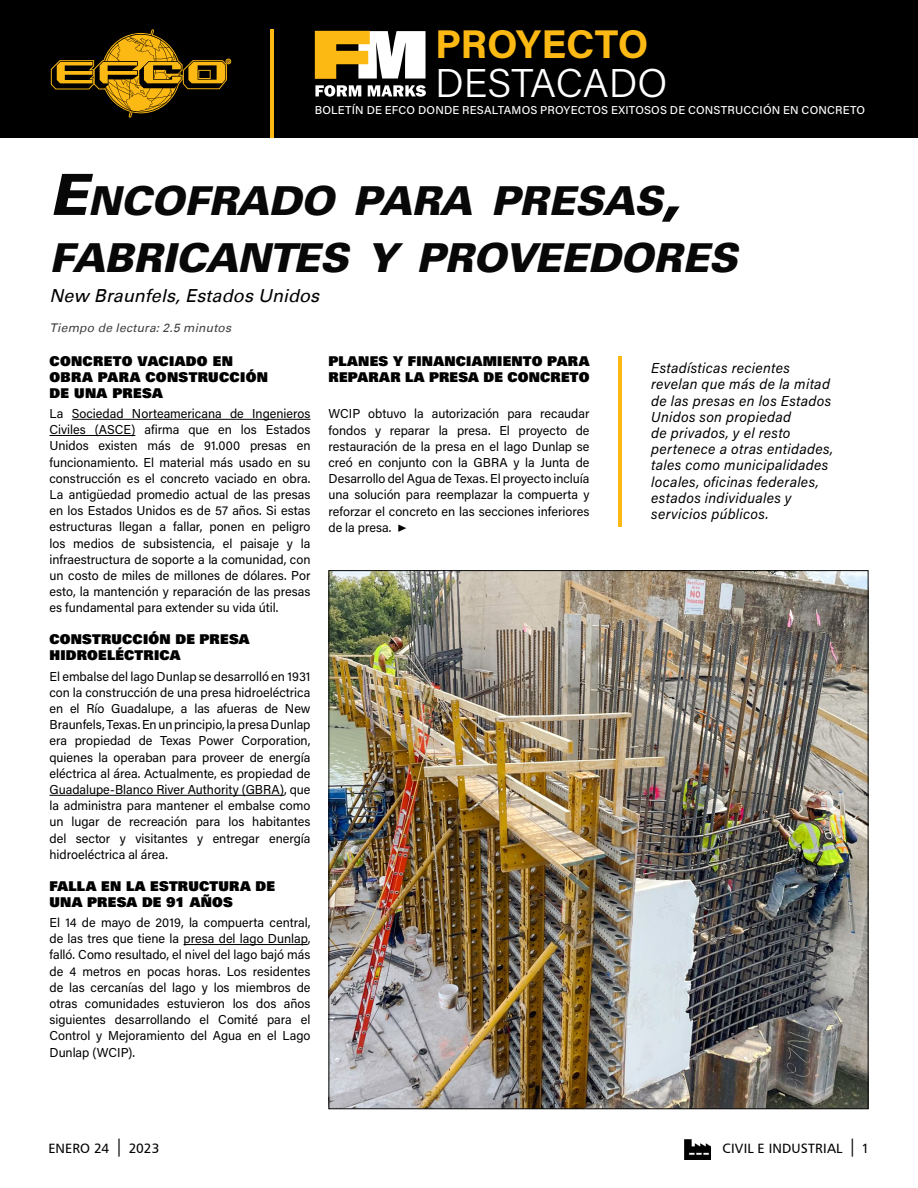
<style>
.page{position:relative;width:918px;height:1188px;background:#fff}
.page>*{position:absolute;margin:0;border:0;box-sizing:border-box;transform-origin:0 0}
.t1{font:300 40.05px "Acumin Pro";color:#fff}
.t2{font:700 40.05px "Acumin Pro";color:#fdb913}
.t3{font:italic 900 39.9px/57px "Univers LT Std";letter-spacing:-.02em;color:#070807}
.t4{font:italic 18px "Univers LT";letter-spacing:.005em;color:#000}
.t5{font:italic 14.4px/16.2px "Acumin Pro";letter-spacing:.025em;color:#000}
.t6{font:13.5px/15.8px "Univers LT Std X Black";letter-spacing:.02em;color:#000}
.t7{font:13.5px "Humanist 777 BT Roman B";letter-spacing:.01em;color:#000}
.t8{font:12.9px/16.2px "Acumin Pro";color:#000;text-align:justify}
.t9{font:italic 12px "Univers LT";letter-spacing:.02em;color:#414042}
.t10{font:500 11.4px "Acumin Pro";letter-spacing:.015em;color:#fff}
.s1{font-size:57px}
</style>
<div class="page">
<div style="left:0;top:0;width:918px;height:138px;background:#000"></div>
<hr style="left:270px;top:29px;width:4px;height:109px;background:#fdb913">
<svg style="left:51px;top:29px;width:180px;height:89px"></svg>
<svg style="left:315px;top:31px;width:111px;height:48px;background:#d4bc81"></svg>
<svg style="left:315px;top:85px;width:46px;height:12px"></svg>
<svg style="left:368px;top:85px;width:58px;height:12px"></svg>
<img style="left:685px;top:1140px;width:26px;height:20px">
<img style="left:331px;top:572px;width:535px;height:535px">
<hr style="left:72px;top:419px;width:239px;height:1px;background:#000">
<hr style="left:50px;top:435px;width:85px;height:1px;background:#000">
<hr style="left:50px;top:795px;width:234px;height:1px;background:#000">
<hr style="left:184px;top:944px;width:124px;height:1px;background:#000">
<hr style="left:619px;top:356px;width:3px;height:170px;background:#fdb913">
<h1 class="t2" style="left:435px;top:16px;width:215px">PROYECTO</h1>
<h1 class="t1" style="left:435px;top:55px;width:234px">DESTACADO</h1>
<p class="t10" style="left:315px;top:102px;width:552px">BOLETÍN DE EFCO DONDE RESALTAMOS PROYECTOS EXITOSOS DE CONSTRUCCIÓN EN CONCRETO</p>
<h2 class="t3" style="left:50px;top:172px;width:689px"><span class="s1">E</span>NCOFRADO PARA PRESAS<span class="s1">,<br></span>FABRICANTES Y PROVEEDORES</h2>
<h3 class="t4" style="left:50px;top:285px;width:271px">New Braunfels, Estados Unidos</h3>
<p class="t9" style="left:50px;top:321px;width:183px">Tiempo de lectura: 2.5 minutos</p>
<p class="t6" style="left:50px;top:353px;width:220px">CONCRETO VACIADO EN<br>OBRA PARA CONSTRUCCIÓN<br>DE UNA PRESA</p>
<p class="t8" style="left:50px;top:405px;width:263px">La Sociedad Norteamericana de Ingenieros Civiles (ASCE) afirma que en los Estados Unidos existen más de 91.000 presas en funcionamiento. El material más usado en su construcción es el concreto vaciado en obra.<br>La antigüedad promedio actual de las presas en los Estados Unidos es de 57 años. Si estas estructuras llegan a fallar, ponen en peligro los medios de subsistencia, el paisaje y la infraestructura de soporte a la comunidad, con un costo de miles de millones de dólares. Por esto, la mantención y reparación de las presas es fundamental para extender su vida útil.</p>
<p class="t6" style="left:50px;top:631px;width:202px">CONSTRUCCIÓN DE PRESA<br>HIDROELÉCTRICA</p>
<p class="t8" style="left:50px;top:668px;width:263px">El embalse del lago Dunlap se desarrolló en 1931 con la construcción de una presa hidroeléctrica en el Río Guadalupe, a las afueras de New Braunfels, Texas. En un principio, la presa Dunlap era propiedad de Texas Power Corporation, quienes la operaban para proveer de energía eléctrica al área. Actualmente, es propiedad de Guadalupe-Blanco River Authority (GBRA), que la administra para mantener el embalse como un lugar de recreación para los habitantes del sector y visitantes y entregar energía hidroeléctrica al área.</p>
<p class="t6" style="left:50px;top:878px;width:227px">FALLA EN LA ESTRUCTURA DE<br>UNA PRESA DE 91 AÑOS</p>
<p class="t8" style="left:50px;top:914px;width:263px">El 14 de mayo de 2019, la compuerta central, de las tres que tiene la presa del lago Dunlap, falló. Como resultado, el nivel del lago bajó más de 4 metros en pocas horas. Los residentes de las cercanías del lago y los miembros de otras comunidades estuvieron los dos años siguientes desarrollando el Comité para el Control y Mejoramiento del Agua en el Lago Dunlap (WCIP).</p>
<p class="t6" style="left:329px;top:353px;width:263px">PLANES Y FINANCIAMIENTO PARA<br>REPARAR LA PRESA DE CONCRETO</p>
<p class="t8" style="left:329px;top:405px;width:263px">WCIP obtuvo la autorización para recaudar fondos y reparar la presa. El proyecto de restauración de la presa en el lago Dunlap se creó en conjunto con la GBRA y la Junta de Desarrollo del Agua de Texas. El proyecto incluía una solución para reemplazar la compuerta y reforzar el concreto en las secciones inferiores de la presa. ▶</p>
<p class="t5" style="left:651px;top:359px;width:183px">Estadísticas recientes revelan que más de la mitad de las presas en los Estados<br>Unidos son propiedad<br>de privados, y el resto pertenece a otras entidades, tales como municipalidades locales, oficinas federales, estados individuales y servicios públicos.</p>
<p class="t7" style="left:48px;top:1140px;width:62px">ENERO 24</p>
<p class="t7" style="left:129px;top:1140px;width:32px">2023</p>
<p class="t7" style="left:723px;top:1140px;width:122px">CIVIL E INDUSTRIAL</p>
<p class="t7" style="left:861px;top:1140px;width:9px">1</p>
</div>
